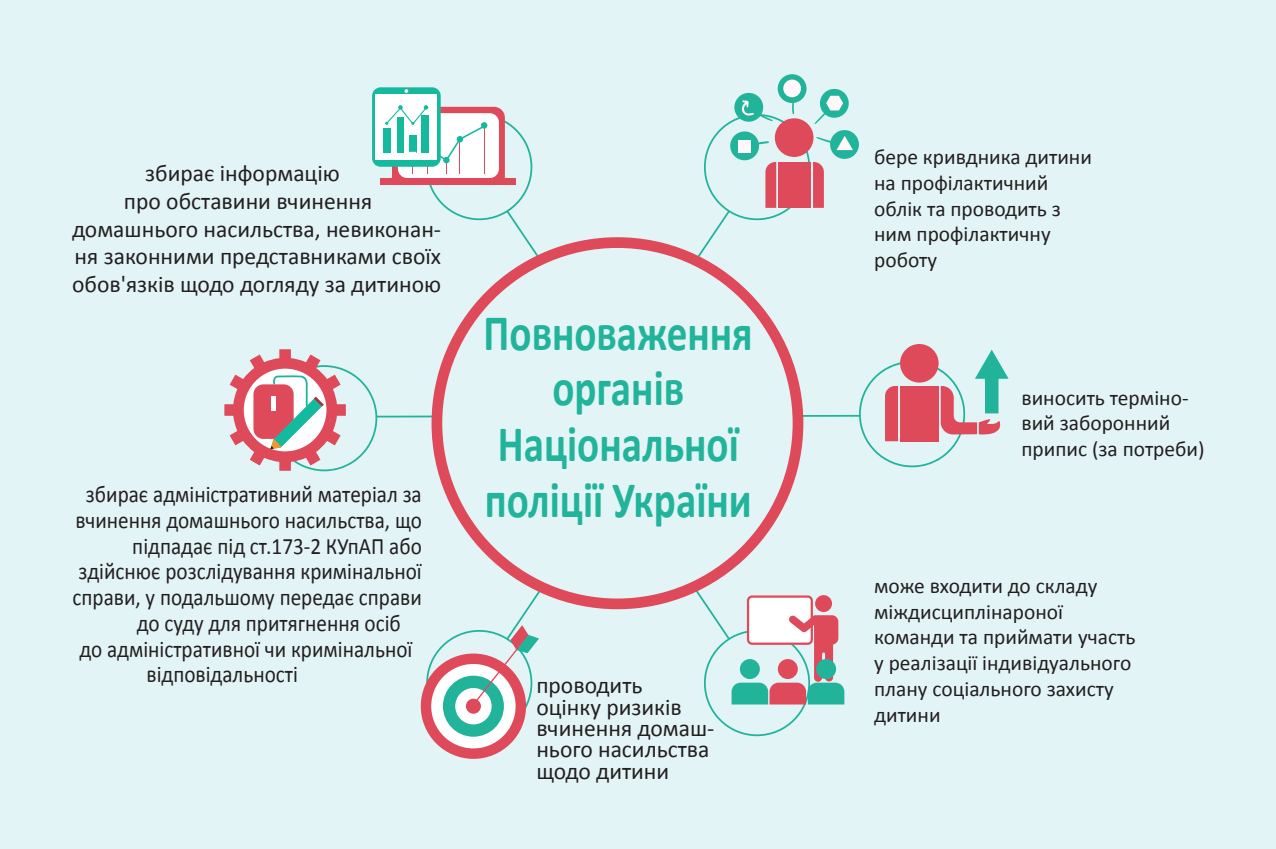
<style>
.page{position:relative;width:1276px;height:849px;background:#fff}
.page>*{position:absolute;margin:0;border:0;box-sizing:border-box;transform-origin:0 0}
.t1{font:700 51.3px/55.6px "Calibri";color:#22b49b;text-align:center;scale:.8 1}
.t2{font:23.62px "Calibri";color:#231f20;scale:.9 1}
.t3{font:23.62px/21.4px "Calibri";color:#231f20}
.t4{font:21.38px/25.7px "Calibri";color:#231f20}
</style>
<div class="page">
<div style="left:0;top:0;width:1276px;height:848px;background:#e3f4f6"></div>
<hr style="left:795px;top:415px;width:65px;height:1px;background:#22b49b">
<hr style="left:376px;top:415px;width:65px;height:2px;background:#22b49b">
<svg style="left:431px;top:237px;width:372px;height:372px"></svg>
<div style="left:421px;top:653px;width:105px;height:105px;background:#de4a5a;border-radius:50%"></div>
<div style="left:431px;top:663px;width:84px;height:85px;background:#fff;border-radius:50%"></div>
<svg style="left:426px;top:588px;width:115px;height:148px"></svg>
<svg style="left:224px;top:349px;width:160px;height:123px"></svg>
<div style="left:380px;top:178px;width:135px;height:6px;background:#de4a5a"></div>
<div style="left:372px;top:87px;width:69px;height:80px;background:#14ba9e;border-radius:9px"></div>
<div style="left:376px;top:94px;width:61px;height:66px;background:#fff"></div>
<div style="left:383px;top:128px;width:7px;height:25px;background:#14ba9e"></div>
<svg style="left:404px;top:89px;width:4px;height:4px"></svg>
<svg style="left:385px;top:105px;width:156px;height:156px"></svg>
<svg style="left:695px;top:588px;width:149px;height:148px"></svg>
<div style="left:778px;top:658px;width:20px;height:20px;background:#de4a5a;border-radius:50%"></div>
<svg style="left:695px;top:74px;width:164px;height:187px"></svg>
<div style="left:900px;top:344px;width:38px;height:38px;background:#de4a5a;border-radius:50%"></div>
<svg style="left:857px;top:349px;width:151px;height:118px"></svg>
<p class="t3" style="left:145px;top:161px;width:196px">збирає інформацію</p>
<p class="t3" style="left:124px;top:189px;width:250px">про обставини вчинення</p>
<p class="t3" style="left:72px;top:217px;width:371px">домашнього насильства, невиконан-</p>
<p class="t3" style="left:75px;top:245px;width:368px">ня законними представниками своїх</p>
<p class="t3" style="left:72px;top:272px;width:370px">обов'язків щодо догляду за дитиною</p>
<p class="t2" style="left:86px;top:479px;width:375px">збирає адміністративний матеріал за</p>
<p class="t2" style="left:75px;top:505px;width:386px">вчинення домашнього насильства, що</p>
<p class="t2" style="left:132px;top:531px;width:323px">підпадає під ст.173-2 КУпАП або</p>
<p class="t2" style="left:79px;top:557px;width:383px">здійснює розслідування кримінальної</p>
<p class="t2" style="left:73px;top:582px;width:389px">справи, у подальшому передає справи</p>
<p class="t2" style="left:137px;top:608px;width:295px">до суду для притягнення осіб</p>
<p class="t2" style="left:79px;top:634px;width:371px">до адміністративної чи кримінальної</p>
<p class="t2" style="left:147px;top:659px;width:170px">відповідальності</p>
<h1 class="t1" style="left:483px;top:304px;width:338px">Повноваження органів<br>Національної поліції України</h1>
<p class="t3" style="left:536px;top:673px;width:179px">проводить<br>оцінку ризиків вчинення домаш&shy;нього насильства щодо дитини</p>
<p class="t4" style="left:874px;top:143px;width:219px">бере кривдника дитини на профілактичний облік та проводить з ним профілактичну роботу</p>
<p class="t4" style="left:1021px;top:383px;width:185px">виносить терміно&shy;вий заборонний припис (за потреби)</p>
<p class="t4" style="left:874px;top:572px;width:263px">може входити до складу міждисциплінароної команди та приймати участь у реалізації індивідуального плану соціального захисту дитини</p>
</div>
